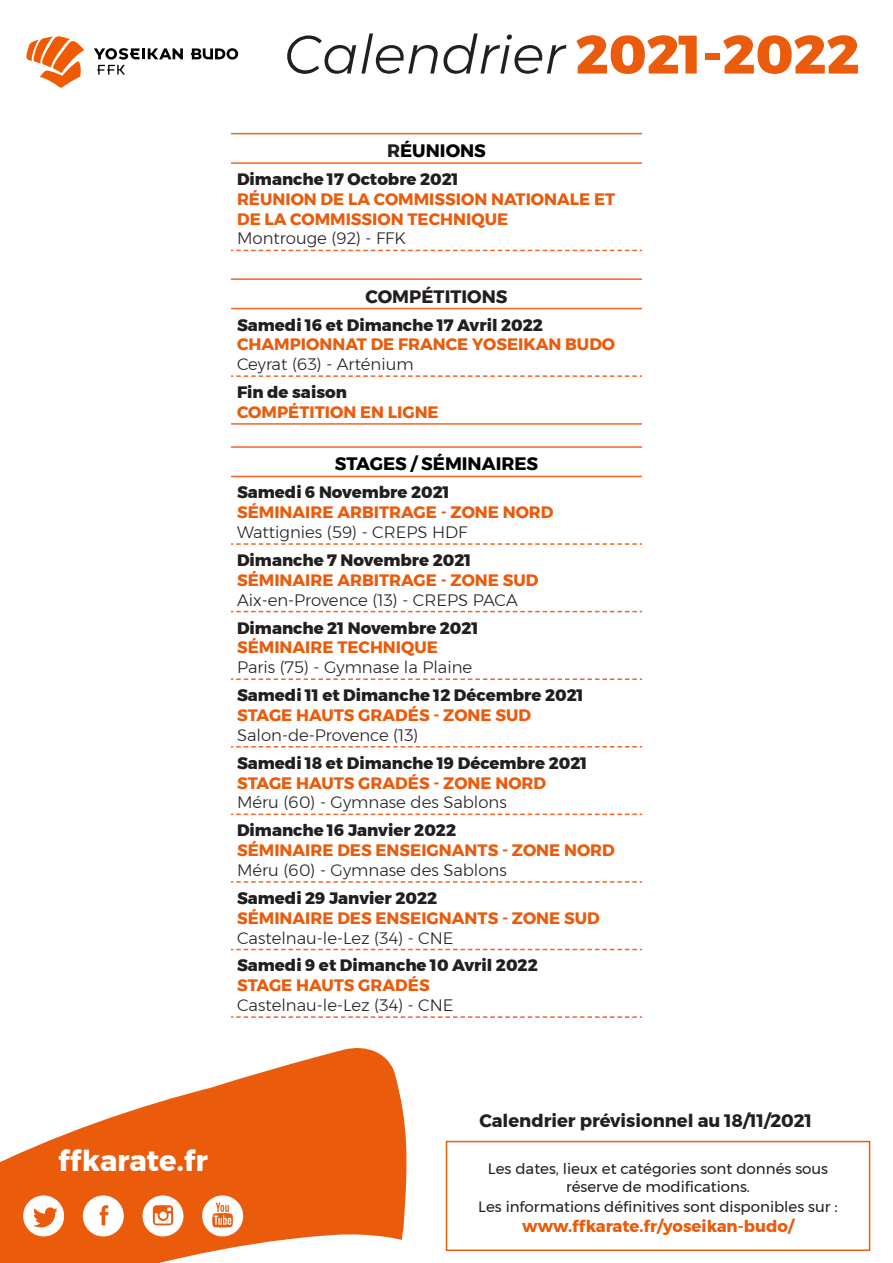
<style>
.page{position:relative;width:893px;height:1263px;background:#fff}
.page>*{position:absolute;margin:0;border:0;box-sizing:border-box;transform-origin:0 0}
.t1{font:italic 300 54px "Montserrat";color:#231f20}
.t2{font:700 28.95px "Montserrat";color:#fff}
.t3{font:700 18px "Montserrat";color:#231f20}
.t4{font:700 18px "Montserrat";color:#000001}
.t5{font:700 16.5px/19.8px "Montserrat";color:#ea5b0c}
.t6{font:800 16.5px "Montserrat";color:#231f20}
.t7{font:300 16.5px "Montserrat";color:#231f20}
.t8{font:15px/18px "Montserrat";color:#231f20;text-align:center}
.s1{font-weight:800;font-style:normal;color:#ea5b0c}
.s2{color:#231f20}
.s3{font-size:16.5px}
</style>
<div class="page">
<svg style="left:0;top:1048px;width:407px;height:215px;fill:#ea5b0c"></svg>
<svg style="left:202px;top:1195px;width:41px;height:41px"></svg>
<svg style="left:83px;top:1195px;width:41px;height:41px"></svg>
<svg style="left:23px;top:1195px;width:41px;height:41px"></svg>
<svg style="left:142px;top:1195px;width:41px;height:41px"></svg>
<div style="left:446px;top:1141px;width:424px;height:110px;border:2px solid #ea5b0c"></div>
<hr style="left:231px;top:278px;width:411px;height:2px;background:#f36421">
<hr style="left:231px;top:308px;width:411px;height:1px;background:#f36421">
<svg style="left:231px;top:375px;width:411px;height:2px"></svg>
<hr style="left:231px;top:423px;width:411px;height:2px;background:#f36421">
<hr style="left:231px;top:446px;width:411px;height:2px;background:#f36421">
<hr style="left:231px;top:476px;width:411px;height:1px;background:#f36421">
<svg style="left:231px;top:543px;width:411px;height:2px"></svg>
<svg style="left:231px;top:611px;width:411px;height:1px"></svg>
<svg style="left:231px;top:678px;width:411px;height:2px"></svg>
<svg style="left:231px;top:746px;width:411px;height:1px"></svg>
<svg style="left:231px;top:814px;width:411px;height:1px"></svg>
<svg style="left:231px;top:881px;width:411px;height:2px"></svg>
<svg style="left:231px;top:949px;width:411px;height:1px"></svg>
<svg style="left:231px;top:1016px;width:411px;height:2px"></svg>
<svg style="left:26px;top:36px;width:58px;height:52px"></svg>
<svg style="left:94px;top:48px;width:89px;height:27px"></svg>
<svg style="left:191px;top:48px;width:47px;height:12px"></svg>
<hr style="left:231px;top:133px;width:411px;height:1px;background:#f36421">
<hr style="left:231px;top:162px;width:411px;height:2px;background:#f36421">
<svg style="left:231px;top:250px;width:411px;height:1px"></svg>
<p class="t1" style="left:284px;top:14px;width:577px">Calendrier <span class="s1">2021-2022</span></p>
<p class="t4" style="left:387px;top:136px;width:100px"><span class="s2">R</span>ÉUNIONS</p>
<p class="t6" style="left:237px;top:166px;width:223px">Dimanche 17 Octobre 2021</p>
<p class="t5" style="left:237px;top:189px;width:380px">RÉUNION DE LA COMMISSION NATIONALE ET<br>DE LA COMMISSION TECHNIQUE</p>
<p class="t7" style="left:237px;top:226px;width:170px">Montrouge (92) - FFK</p>
<p class="t3" style="left:366px;top:282px;width:143px">COMPÉTITIONS</p>
<p class="t6" style="left:237px;top:311px;width:307px">Samedi 16 et Dimanche 17 Avril 2022</p>
<p class="t5" style="left:237px;top:335px;width:379px">CHAMPIONNAT DE FRANCE YOSEIKAN BUDO</p>
<p class="t7" style="left:237px;top:352px;width:178px">Ceyrat (63) - Arténium</p>
<p class="t6" style="left:237px;top:379px;width:111px">Fin de saison</p>
<p class="t5" style="left:237px;top:402px;width:203px">COMPÉTITION EN LIGNE</p>
<p class="t4" style="left:335px;top:450px;width:205px">STAGES / SÉMINAIRES</p>
<p class="t6" style="left:237px;top:479px;width:214px">Samedi 6 Novembre 2021</p>
<p class="t5" style="left:237px;top:502px;width:318px">SÉMINAIRE ARBITRAGE - ZONE NORD</p>
<p class="t7" style="left:237px;top:520px;width:232px">Wattignies (59) - CREPS HDF</p>
<p class="t6" style="left:237px;top:547px;width:236px">Dimanche 7 Novembre 2021</p>
<p class="t5" style="left:237px;top:570px;width:303px">SÉMINAIRE ARBITRAGE - ZONE SUD</p>
<p class="t7" style="left:237px;top:587px;width:282px">Aix-en-Provence (13) - CREPS PACA</p>
<p class="t6" style="left:237px;top:614px;width:243px">Dimanche 21 Novembre 2021</p>
<p class="t5" style="left:237px;top:638px;width:202px">SÉMINAIRE TECHNIQUE</p>
<p class="t7" style="left:237px;top:655px;width:237px">Paris (75) - Gymnase la Plaine</p>
<p class="t6" style="left:237px;top:682px;width:348px">Samedi 11 et Dimanche 12 Décembre 2021</p>
<p class="t5" style="left:237px;top:705px;width:295px">STAGE HAUTS GRADÉS - ZONE SUD</p>
<p class="t7" style="left:237px;top:722px;width:183px">Salon-de-Provence (13)</p>
<p class="t6" style="left:237px;top:749px;width:352px">Samedi 18 et Dimanche 19 Décembre 2021</p>
<p class="t5" style="left:237px;top:773px;width:311px">STAGE HAUTS GRADÉS - ZONE NORD</p>
<p class="t7" style="left:237px;top:790px;width:271px">Méru (60) - Gymnase des Sablons</p>
<p class="t6" style="left:237px;top:817px;width:221px">Dimanche 16 Janvier 2022</p>
<p class="t5" style="left:237px;top:840px;width:379px">SÉMINAIRE DES ENSEIGNANTS - ZONE NORD</p>
<p class="t7" style="left:237px;top:858px;width:271px">Méru (60) - Gymnase des Sablons</p>
<p class="t6" style="left:237px;top:885px;width:202px">Samedi 29 Janvier 2022</p>
<p class="t5" style="left:237px;top:908px;width:364px">SÉMINAIRE DES ENSEIGNANTS - ZONE SUD</p>
<p class="t7" style="left:237px;top:925px;width:218px">Castelnau-le-Lez (34) - CNE</p>
<p class="t6" style="left:237px;top:952px;width:302px">Samedi 9 et Dimanche 10 Avril 2022</p>
<p class="t5" style="left:237px;top:975px;width:194px">STAGE HAUTS GRADÉS</p>
<p class="t7" style="left:237px;top:993px;width:218px">Castelnau-le-Lez (34) - CNE</p>
<h2 class="t2" style="left:58px;top:1137px;width:151px">ffkarate.fr</h2>
<p class="t3" style="left:479px;top:1106px;width:334px">Calendrier prévisionnel au 18/11/2021</p>
<p class="t8" style="left:488px;top:1160px;width:342px">Les dates, lieux et catégories sont donnés sous réserve de modifications.</p>
<p class="t8" style="left:478px;top:1198px;width:361px">Les informations définitives sont disponibles sur <span class="s3">:</span></p>
<p class="t5" style="left:522px;top:1216px;width:273px">www.ffkarate.fr/yoseikan-budo/</p>
</div>
